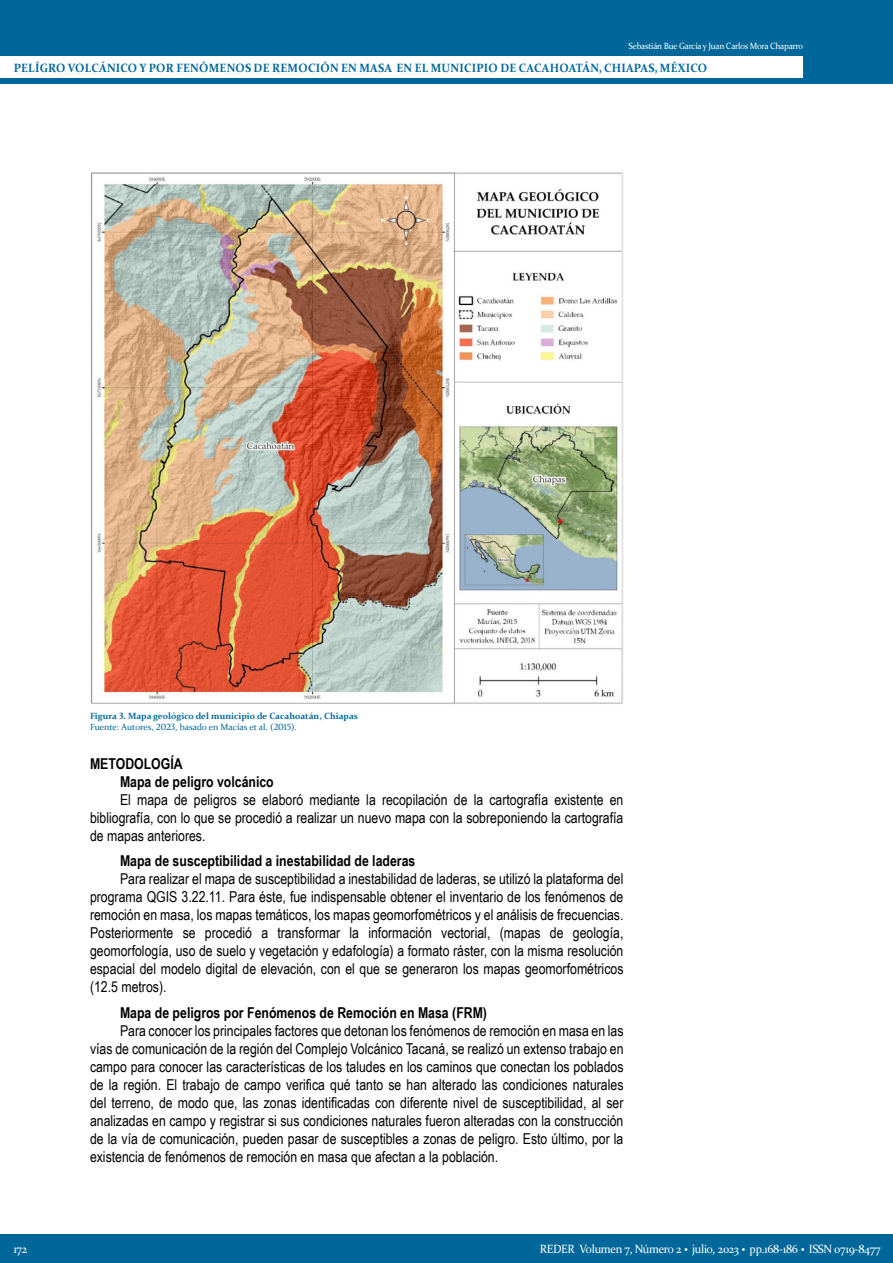
<style>
.page{position:relative;width:893px;height:1263px;background:#fff}
.page>*{position:absolute;margin:0;border:0;box-sizing:border-box;transform-origin:0 0}
.Cuerpo{font:15px/18px "Arial Narrow";color:#000;text-align:justify}
.Subtítulos_02{font:700 15px "Arial Narrow";color:#000}
.Subtítulos{font:700 15px "Arial Narrow";color:#000}
.t1{font:700 12px "Constantia";letter-spacing:.02em;color:#00679b;scale:.95 1}
.t2{font:12px "Constantia";letter-spacing:-.025em;color:#fff;scale:.95 1}
.Pie_de_foto{font:700 9px "Constantia";color:#00679b}
.Pie_de_foto-2{font:9px "Constantia";color:#00679b}
.t3{font:9px "Constantia";letter-spacing:-.025em;color:#fff;scale:.95 1}
.s1{font-weight:700;font-size:18px}
</style>
<div class="page">
<img style="left:90px;top:172px;width:533px;height:532px">
<div style="left:0;top:0;width:893px;height:84px;background:#00679b"></div>
<div style="left:0;top:56px;width:803px;height:22px;background:#fff"></div>
<div style="left:0;top:1234px;width:893px;height:29px;background:#00679b"></div>
<p class="t3" style="left:629px;top:40px;width:185px">Sebastián Bue García y Juan Carlos Mora Chaparro</p>
<p class="t1" style="left:14px;top:59px;width:731px">PELÍGRO VOLCÁNICO Y POR FENÓMENOS DE REMOCIÓN EN MASA EN EL MUNICIPIO DE CACAHOATÁN, CHIAPAS, MÉXICO</p>
<p class="Pie_de_foto" style="left:90px;top:710px;width:269px">Figura 3. Mapa geológico del municipio de Cacahoatán, Chiapas</p>
<p class="Pie_de_foto-2" style="left:90px;top:721px;width:208px">Fuente: Autores, 2023, basado en Macías et al. (2015).</p>
<p class="Subtítulos" style="left:90px;top:752px;width:94px">METODOLOGÍA</p>
<p class="Subtítulos_02" style="left:120px;top:770px;width:155px">Mapa de peligro volcánico</p>
<p class="Cuerpo" style="left:90px;top:790px;width:535px;text-indent:30px">El mapa de peligros se elaboró mediante la recopilación de la cartografía existente en bibliografía, con lo que se procedió a realizar un nuevo mapa con la sobreponiendo la cartografía de mapas anteriores.</p>
<p class="Subtítulos_02" style="left:120px;top:850px;width:297px">Mapa de susceptibilidad a inestabilidad de laderas</p>
<p class="Cuerpo" style="left:90px;top:869px;width:535px;text-indent:30px">Para realizar el mapa de susceptibilidad a inestabilidad de laderas, se utilizó la plataforma del programa QGIS 3.22.11. Para éste, fue indispensable obtener el inventario de los fenómenos de remoción en masa, los mapas temáticos, los mapas geomorfométricos y el análisis de frecuencias.<br>Posteriormente se procedió a transformar la información vectorial, (mapas de geología, geomorfología, uso de suelo y vegetación y edafología) a formato ráster, con la misma resolución espacial del modelo digital de elevación, con el que se generaron los mapas geomorfométricos (12.5 metros).</p>
<p class="Subtítulos_02" style="left:120px;top:1001px;width:369px">Mapa de peligros por Fenómenos de Remoción en Masa (FRM)</p>
<p class="Cuerpo" style="left:90px;top:1021px;width:535px;text-indent:30px">Para conocer los principales factores que detonan los fenómenos de remoción en masa en las vías de comunicación de la región del Complejo Volcánico Tacaná, se realizó un extenso trabajo en campo para conocer las características de los taludes en los caminos que conectan los poblados de la región. El trabajo de campo verifica qué tanto se han alterado las condiciones naturales del terreno, de modo que, las zonas identificadas con diferente nivel de susceptibilidad, al ser analizadas en campo y registrar si sus condiciones naturales fueron alteradas con la construcción de la vía de comunicación, pueden pasar de susceptibles a zonas de peligro. Esto último, por la existencia de fenómenos de remoción en masa que afectan a la población.</p>
<p class="t2" style="left:14px;top:1241px;width:16px">172</p>
<p class="t2" style="left:540px;top:1240px;width:360px">REDER Volumen 7, Número 2 <span class="s1">·</span> julio, 2023 <span class="s1">·</span> pp.168-186 <span class="s1">·</span> ISSN 0719-8477</p>
</div>
